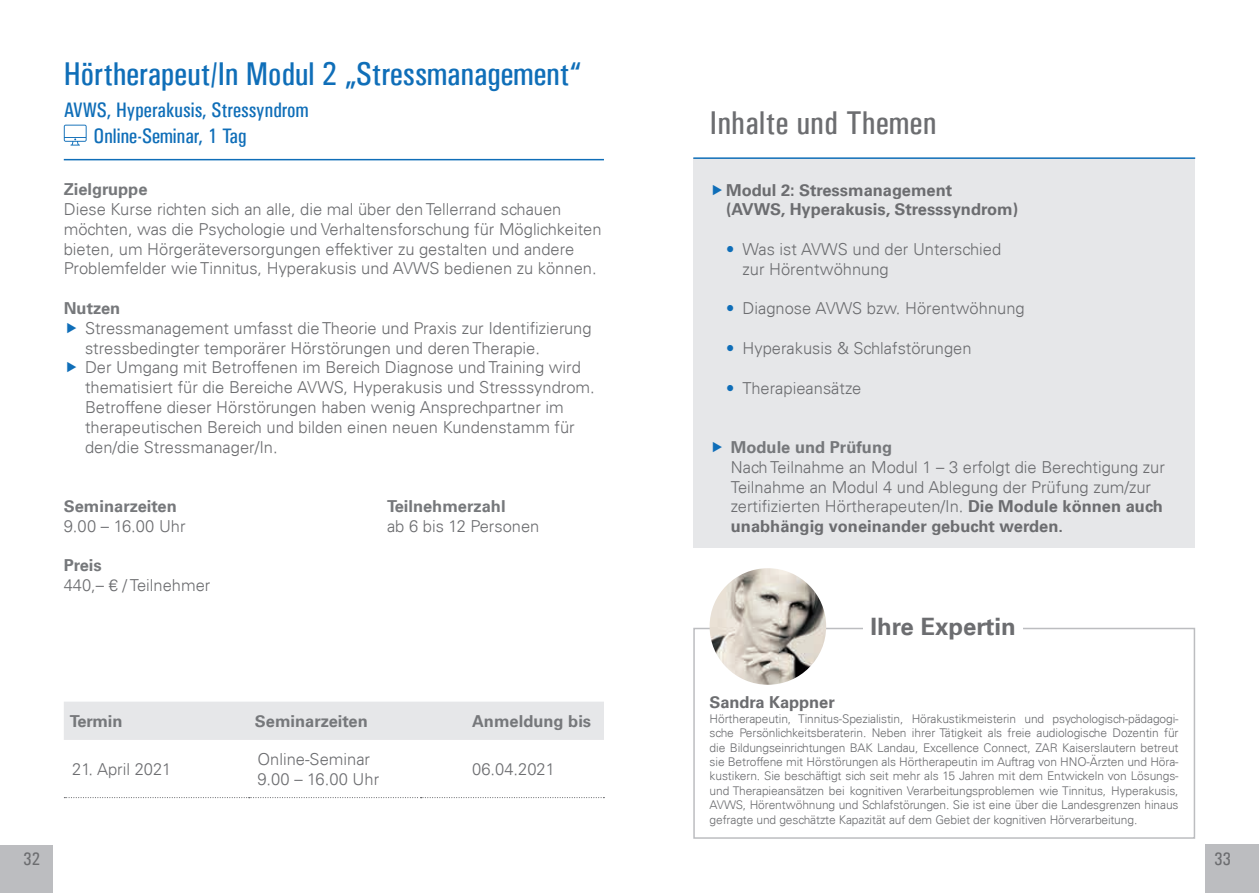
<style>
.page{position:relative;width:1259px;height:893px;background:#fff}
.page>*{position:absolute;margin:0;border:0;box-sizing:border-box;transform-origin:0 0}
.t1{font:33px "Univers Condensed";color:#0f6eb8}
.t2{font:33px "Univers Condensed";letter-spacing:.015em;color:#6c6d70}
.t3{font:700 24px "Univers 65";color:#6c6d70}
.t4{font:21px/25.5px "Univers Condensed";color:#0f6eb8}
.t5{font:18px "Univers Condensed";color:#6c6d70}
.t6{font:300 16.5px/19.8px "Univers 45";color:#6c6d70}
.t7{font:700 16.5px/19.8px "Univers 65";color:#6c6d70}
.t8{font:700 16.5px "Univers 65";color:#76787b}
.t9{font:300 12px/14.4px "Univers 45";letter-spacing:-.01em;color:#6c6d70;text-align:justify}
.s1{color:#0f6eb8}
.s2{font-family:"Univers 65";font-weight:700}
</style>
<div class="page">
<div style="left:1205px;top:845px;width:54px;height:48px;background:#bcbdc0"></div>
<div style="left:0;top:845px;width:53px;height:48px;background:#bcbdc0"></div>
<div style="left:64px;top:702px;width:540px;height:38px;background:#e6e7e9"></div>
<svg style="left:64px;top:797px;width:540px;height:1px"></svg>
<hr style="left:64px;top:159px;width:540px;height:1px;background:#0f6eb8">
<div style="left:693px;top:158px;width:502px;height:389px;background:#e6e7e9"></div>
<hr style="left:693px;top:157px;width:502px;height:2px;background:#0f6eb8">
<div style="left:693px;top:628px;width:502px;height:211px;border:2px solid #bcbdc0"></div>
<div style="left:863px;top:617px;width:160px;height:26px;background:#fff"></div>
<img style="left:709px;top:568px;width:117px;height:117px;border-radius:58px">
<svg style="left:64px;top:125px;width:23px;height:21px"></svg>
<h1 class="t1" style="left:64px;top:55px;width:519px">Hörtherapeut/In Modul 2 „Stressmanagement“</h1>
<p class="t4" style="left:94px;top:97px;width:216px;text-indent:-30px">AVWS, Hyperakusis, Stressyndrom<br>Online-Seminar, 1 Tag</p>
<p class="t8" style="left:64px;top:180px;width:85px">Zielgruppe</p>
<p class="t6" style="left:64px;top:199px;width:539px">Diese Kurse richten sich an alle, die mal über den Tellerrand schauen möchten, was die Psychologie und Verhaltensforschung für Möglichkeiten bieten, um Hörgeräteversorgungen effektiver zu gestalten und andere Problemfelder wie Tinnitus, Hyperakusis und AVWS bedienen zu können.</p>
<p class="t8" style="left:64px;top:299px;width:58px">Nutzen</p>
<p class="t6" style="left:85px;top:318px;width:511px">Stressmanagement umfasst die Theorie und Praxis zur Identifizierung stressbedingter temporärer Hörstörungen und deren Therapie.<br>Der Umgang mit Betroffenen im Bereich Diagnose und Training wird thematisiert für die Bereiche AVWS, Hyperakusis und Stresssyndrom.<br>Betroffene dieser Hörstörungen haben wenig Ansprechpartner im therapeutischen Bereich und bilden einen neuen Kundenstamm für den/die Stressmanager/In.</p>
<p class="t8" style="left:64px;top:497px;width:115px">Seminarzeiten</p>
<p class="t8" style="left:387px;top:497px;width:120px">Teilnehmerzahl</p>
<p class="t6" style="left:64px;top:516px;width:123px">9.00 – 16.00 Uhr</p>
<p class="t6" style="left:387px;top:516px;width:154px">ab 6 bis 12 Personen</p>
<p class="t8" style="left:64px;top:556px;width:40px">Preis</p>
<p class="t6" style="left:64px;top:575px;width:148px">440,– € / Teilnehmer</p>
<p class="t8" style="left:70px;top:711px;width:54px">Termin</p>
<p class="t8" style="left:255px;top:711px;width:115px">Seminarzeiten</p>
<p class="t8" style="left:472px;top:711px;width:121px">Anmeldung bis</p>
<p class="t6" style="left:72px;top:759px;width:101px">21. April 2021</p>
<p class="t6" style="left:257px;top:749px;width:123px">Online-Seminar<br>9.00 – 16.00 Uhr</p>
<p class="t6" style="left:472px;top:759px;width:84px">06.04.2021</p>
<h1 class="t2" style="left:710px;top:104px;width:228px">Inhalte und Themen</h1>
<p class="t7" style="left:726px;top:180px;width:294px">Modul 2: Stressmanagement<br>(AVWS, Hyperakusis, Stresssyndrom)</p>
<p class="t6" style="left:742px;top:239px;width:260px;text-indent:-16px"><span class="s1">•</span> Was ist AVWS und der Unterschied zur Hörentwöhnung</p>
<p class="t6" style="left:726px;top:299px;width:300px"><span class="s1">•</span> Diagnose AVWS bzw. Hörentwöhnung</p>
<p class="t6" style="left:726px;top:338px;width:247px"><span class="s1">•</span> Hyperakusis &amp; Schlafstörungen</p>
<p class="t6" style="left:726px;top:378px;width:137px"><span class="s1">•</span> Therapieansätze</p>
<p class="t8" style="left:731px;top:437px;width:163px">Module und Prüfung</p>
<p class="t6" style="left:731px;top:457px;width:435px">Nach Teilnahme an Modul 1 – 3 erfolgt die Berechtigung zur<br>Teilnahme an Modul 4 und Ablegung der Prüfung zum/zur zertifizierten Hörtherapeuten/In. <span class="s2">Die Module können auch</span></p>
<p class="t7" style="left:731px;top:517px;width:334px">unabhängig voneinander gebucht werden.</p>
<h2 class="t3" style="left:870px;top:612px;width:147px">Ihre Expertin</h2>
<p class="t7" style="left:709px;top:693px;width:127px">Sandra Kappner</p>
<p class="t9" style="left:709px;top:711px;width:470px">Hörtherapeutin, Tinnitus-Spezialistin, Hörakustikmeisterin und psychologisch-pädagogi&shy;sche Persönlichkeitsberaterin. Neben ihrer Tätigkeit als freie audiologische Dozentin für die Bildungseinrichtungen BAK Landau, Excellence Connect, ZAR Kaiserslautern betreut sie Betroffene mit Hörstörungen als Hörtherapeutin im Auftrag von HNO-Ärzten und Höra&shy;kustikern. Sie beschäftigt sich seit mehr als 15 Jahren mit dem Entwickeln von Lösungs&shy;und Therapieansätzen bei kognitiven Verarbeitungsproblemen wie Tinnitus, Hyperakusis, AVWS, Hörentwöhnung und Schlafstörungen. Sie ist eine über die Landesgrenzen hinaus gefragte und geschätzte Kapazität auf dem Gebiet der kognitiven Hörverarbeitung.</p>
<p class="t5" style="left:24px;top:848px;width:18px">32</p>
<p class="t5" style="left:1214px;top:848px;width:18px">33</p>
</div>
